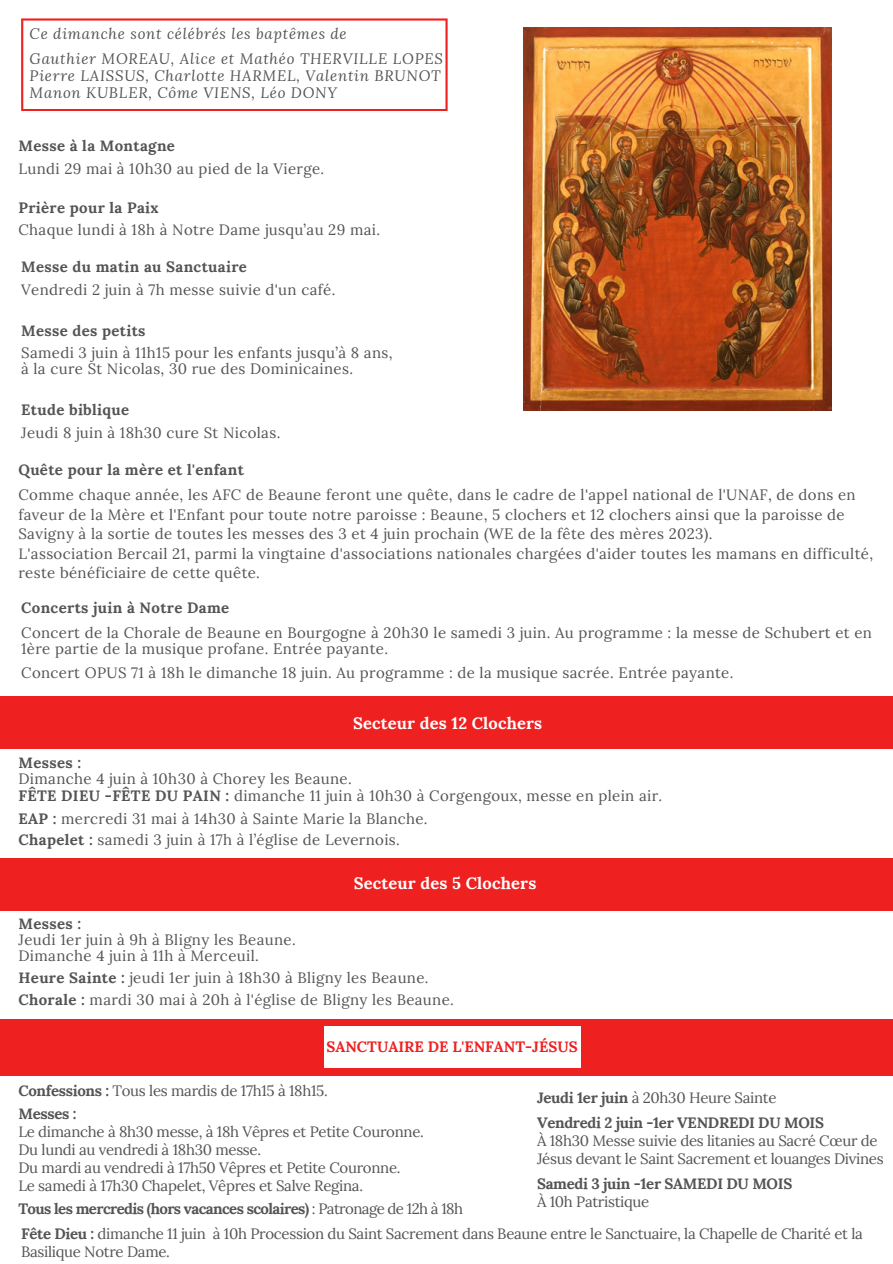
<style>
.page{position:relative;width:893px;height:1264px;background:#fff}
.page>*{position:absolute;margin:0;border:0;box-sizing:border-box;transform-origin:0 0}
.t1{font:700 16.5px "Lora";letter-spacing:.01em;color:#fff}
.t2{font:15px/19.5px "Lora";letter-spacing:.025em;color:#545454}
.t3{font:15px/18px "Lora";letter-spacing:-.02em;color:#545454}
.t4{font:700 15px "Lora";letter-spacing:.025em;color:#545454}
.t5{font:italic 15px "Lora";letter-spacing:.05em;color:#545454}
.t6{font:700 15px "Lora";letter-spacing:-.04em;color:#545454}
.t7{font:700 15px "Lora";letter-spacing:-.02em;color:#545454}
.t8{font:700 15px "Lora";color:#ef2020}
.s1{font-weight:700}
.s2{font-weight:400}
</style>
<div class="page">
<div style="left:0;top:1019px;width:892px;height:56px;background:#ef2020"></div>
<div style="left:324px;top:1026px;width:257px;height:42px;background:#fff"></div>
<div style="left:0;top:857px;width:892px;height:53px;background:#ef2020"></div>
<div style="left:0;top:696px;width:892px;height:53px;background:#ef2020"></div>
<svg style="left:21px;top:18px;width:426px;height:93px"></svg>
<img style="left:523px;top:27px;width:308px;height:384px">
<p class="t5" style="left:30px;top:24px;width:318px">Ce dimanche sont célébrés les baptêmes de</p>
<p class="t5" style="left:30px;top:48px;width:414px">Gauthier MOREAU, Alice et Mathéo THERVILLE LOPES</p>
<p class="t5" style="left:30px;top:66px;width:412px">Pierre LAISSUS, Charlotte HARMEL, Valentin BRUNOT</p>
<p class="t5" style="left:30px;top:83px;width:309px">Manon KUBLER, Côme VIENS, Léo DONY</p>
<p class="t4" style="left:18px;top:136px;width:158px">Messe à la Montagne</p>
<p class="t2" style="left:18px;top:158px;width:307px">Lundi 29 mai à 10h30 au pied de la Vierge.</p>
<p class="t4" style="left:18px;top:198px;width:142px">Prière pour la Paix</p>
<p class="t2" style="left:18px;top:220px;width:363px">Chaque lundi à 18h à Notre Dame jusqu’au 29 mai.</p>
<p class="t4" style="left:21px;top:257px;width:227px">Messe du matin au Sanctuaire</p>
<p class="t2" style="left:21px;top:279px;width:316px">Vendredi 2 juin à 7h messe suivie d'un café.</p>
<p class="t4" style="left:21px;top:320px;width:126px">Messe des petits</p>
<p class="t2" style="left:21px;top:344px;width:373px;line-height:16px">Samedi 3 juin à 11h15 pour les enfants jusqu’à 8 ans, à la cure St Nicolas, 30 rue des Dominicaines.</p>
<p class="t4" style="left:21px;top:400px;width:109px">Etude biblique</p>
<p class="t2" style="left:21px;top:422px;width:261px">Jeudi 8 juin à 18h30 cure St Nicolas.</p>
<p class="t4" style="left:18px;top:460px;width:227px">Quête pour la mère et l'enfant</p>
<p class="t2" style="left:18px;top:485px;width:838px">Comme chaque année, les AFC de Beaune feront une quête, dans le cadre de l'appel national de l'UNAF, de dons en faveur de la Mère et l'Enfant pour toute notre paroisse : Beaune, 5 clochers et 12 clochers ainsi que la paroisse de<br>Savigny à la sortie de toutes les messes des 3 et 4 juin prochain (WE de la fête des mères 2023).</p>
<p class="t2" style="left:18px;top:543px;width:856px">L'association Bercail 21, parmi la vingtaine d'associations nationales chargées d'aider toutes les mamans en difficulté, reste bénéficiaire de cette quête.</p>
<p class="t4" style="left:21px;top:598px;width:210px">Concerts juin à Notre Dame</p>
<p class="t2" style="left:21px;top:624px;width:852px;line-height:16.2px">Concert de la Chorale de Beaune en Bourgogne à 20h30 le samedi 3 juin. Au programme : la messe de Schubert et en<br>1ère partie de la musique profane. Entrée payante.</p>
<p class="t2" style="left:21px;top:663px;width:713px">Concert OPUS 71 à 18h le dimanche 18 juin. Au programme : de la musique sacrée. Entrée payante.</p>
<p class="t1" style="left:353px;top:713px;width:191px">Secteur des 12 Clochers</p>
<p class="t4" style="left:18px;top:752px;width:64px">Messes :</p>
<p class="t2" style="left:18px;top:769px;width:335px">Dimanche 4 juin à 10h30 à Chorey les Beaune.</p>
<p class="t2" style="left:18px;top:785px;width:645px"><span class="s1">FÊTE DIEU -FÊTE DU PAIN :</span> dimanche 11 juin à 10h30 à Corgengoux, messe en plein air.</p>
<p class="t2" style="left:18px;top:808px;width:410px"><span class="s1">EAP :</span> mercredi 31 mai à 14h30 à Sainte Marie la Blanche.</p>
<p class="t2" style="left:18px;top:829px;width:383px"><span class="s1">Chapelet :</span> samedi 3 juin à 17h à l’église de Levernois.</p>
<p class="t1" style="left:354px;top:872px;width:184px">Secteur des 5 Clochers</p>
<p class="t4" style="left:18px;top:913px;width:64px">Messes :</p>
<p class="t2" style="left:18px;top:929px;width:279px">Jeudi 1er juin à 9h à Bligny les Beaune.</p>
<p class="t2" style="left:18px;top:946px;width:242px">Dimanche 4 juin à 11h à Merceuil.</p>
<p class="t2" style="left:18px;top:967px;width:411px"><span class="s1">Heure Sainte :</span> jeudi 1er juin à 18h30 à Bligny les Beaune.</p>
<p class="t2" style="left:18px;top:989px;width:437px"><span class="s1">Chorale :</span> mardi 30 mai à 20h à l'église de Bligny les Beaune.</p>
<p class="t8" style="left:326px;top:1037px;width:253px">SANCTUAIRE DE L'ENFANT-JÉSUS</p>
<p class="t3" style="left:18px;top:1081px;width:311px"><span class="s1">Confessions :</span> Tous les mardis de 17h15 à 18h15.</p>
<p class="t4" style="left:18px;top:1103px;width:60px">Messes :</p>
<p class="t3" style="left:18px;top:1122px;width:407px">Le dimanche à 8h30 messe, à 18h Vêpres et Petite Couronne.</p>
<p class="t3" style="left:18px;top:1140px;width:244px">Du lundi au vendredi à 18h30 messe.</p>
<p class="t3" style="left:18px;top:1158px;width:383px">Du mardi au vendredi à 17h50 Vêpres et Petite Couronne.</p>
<p class="t3" style="left:18px;top:1176px;width:346px">Le samedi à 17h30 Chapelet, Vêpres et Salve Regina.</p>
<p class="t6" style="left:18px;top:1198px;width:446px">Tous les mercredis (hors vacances scolaires) <span class="s2">: Patronage de 12h à 18h</span></p>
<p class="t3" style="left:537px;top:1088px;width:241px"><span class="s1">Jeudi 1er juin</span> à 20h30 Heure Sainte</p>
<p class="t7" style="left:537px;top:1112px;width:288px">Vendredi 2 juin -1er VENDREDI DU MOIS</p>
<p class="t3" style="left:537px;top:1131px;width:348px">À 18h30 Messe suivie des litanies au Sacré Cœur de<br>Jésus devant le Saint Sacrement et louanges Divines</p>
<p class="t7" style="left:537px;top:1173px;width:257px">Samedi 3 juin -1er SAMEDI DU MOIS</p>
<p class="t3" style="left:537px;top:1191px;width:114px">À 10h Patristique</p>
<p class="t3" style="left:21px;top:1224px;width:843px"><span class="s1">Fête Dieu :</span> dimanche 11 juin à 10h Procession du Saint Sacrement dans Beaune entre le Sanctuaire, la Chapelle de Charité et la<br>Basilique Notre Dame.</p>
</div>
